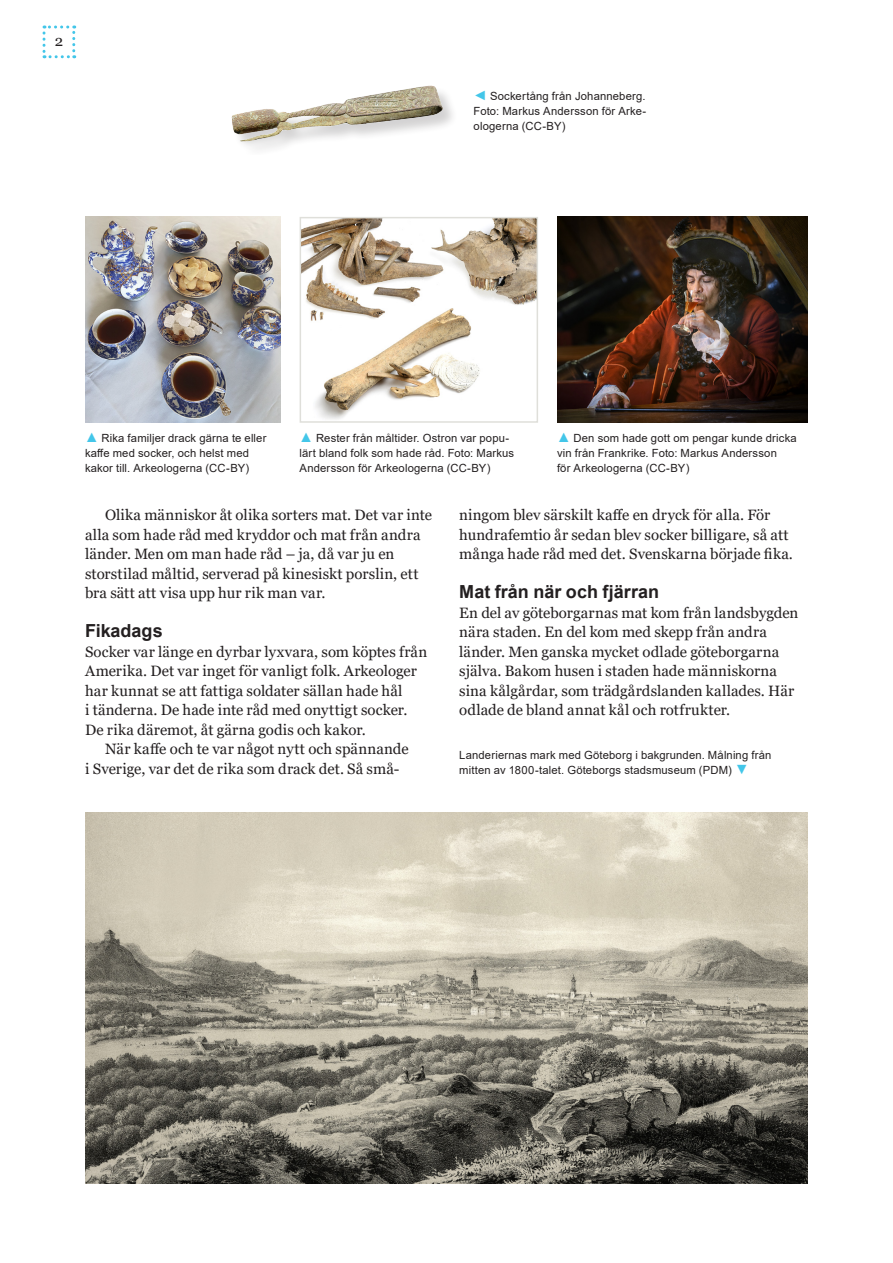
<style>
.page{position:relative;width:893px;height:1263px;background:#fff}
.page>*{position:absolute;margin:0;border:0;box-sizing:border-box;transform-origin:0 0}
.Rubrik_1{font:700 18px "Arial";color:#231f20}
.Brödtext_1_a_stycke{font:15px/19.5px "Georgia";letter-spacing:.005em;color:#231f20}
.Brödtext_1_a_indrag{font:15px/19.5px "Georgia";letter-spacing:.005em;color:#231f20}
.Figurtext{font:11.25px/15px "Arial";letter-spacing:.015em;color:#231f20}
.s1{font-size:13.5px;color:#43c6e9}
</style>
<div class="page">
<svg style="left:43px;top:26px;width:32px;height:32px"></svg>
<img style="left:85px;top:217px;width:196px;height:206px">
<img style="left:231px;top:85px;width:222px;height:65px">
<img style="left:85px;top:813px;width:723px;height:370px">
<img style="left:557px;top:217px;width:251px;height:206px">
<img style="left:303px;top:220px;width:232px;height:199px">
<div style="left:300px;top:217px;width:238px;height:206px;border:2px solid #dfdfda"></div>
<h2 class="Brödtext_1_a_stycke" style="left:55px;top:31px;width:10px">2</h2>
<p class="Figurtext" style="left:474px;top:89px;width:174px;text-align:justify"><span class="s1">◄</span> Sockertång från Johanneberg.<br>Foto: Markus Andersson för Arke&shy;ologerna (CC-BY)</p>
<p class="Figurtext" style="left:85px;top:430px;width:183px"><span class="s1">▲</span> Rika familjer drack gärna te eller kaffe med socker, och helst med kakor till. Arkeologerna (CC-BY)</p>
<p class="Figurtext" style="left:300px;top:430px;width:216px"><span class="s1">▲</span> Rester från måltider. Ostron var popu&shy;lärt bland folk som hade råd. Foto: Markus<br>Andersson för Arkeologerna (CC-BY)</p>
<p class="Figurtext" style="left:557px;top:430px;width:241px"><span class="s1">▲</span> Den som hade gott om pengar kunde dricka vin från Frankrike. Foto: Markus Andersson<br>för Arkeologerna (CC-BY)</p>
<p class="Brödtext_1_a_indrag" style="left:85px;top:506px;width:348px;text-indent:20px">Olika människor åt olika sorters mat. Det var inte alla som hade råd med kryddor och mat från andra länder. Men om man hade råd – ja, då var ju en storstilad måltid, serverad på kinesiskt porslin, ett bra sätt att visa upp hur rik man var.</p>
<p class="Rubrik_1" style="left:85px;top:618px;width:79px">Fikadags</p>
<p class="Brödtext_1_a_stycke" style="left:85px;top:642px;width:344px">Socker var länge en dyrbar lyxvara, som köptes från Amerika. Det var inget för vanligt folk. Arkeologer har kunnat se att fattiga soldater sällan hade hål<br>i tänderna. De hade inte råd med onyttigt socker.<br>De rika däremot, åt gärna godis och kakor.</p>
<p class="Brödtext_1_a_indrag" style="left:85px;top:740px;width:325px;text-indent:20px">När kaffe och te var något nytt och spännande i Sverige, var det de rika som drack det. Så små-</p>
<p class="Brödtext_1_a_indrag" style="left:459px;top:506px;width:335px">ningom blev särskilt kaffe en dryck för alla. För hundrafemtio år sedan blev socker billigare, så att många hade råd med det. Svenskarna började fika.</p>
<p class="Rubrik_1" style="left:459px;top:579px;width:201px">Mat från när och fjärran</p>
<p class="Brödtext_1_a_stycke" style="left:459px;top:603px;width:341px">En del av göteborgarnas mat kom från landsbygden nära staden. En del kom med skepp från andra länder. Men ganska mycket odlade göteborgarna själva. Bakom husen i staden hade människorna sina kålgårdar, som trädgårdslanden kallades. Här odlade de bland annat kål och rotfrukter.</p>
<p class="Figurtext" style="left:459px;top:747px;width:314px">Landeriernas mark med Göteborg i bakgrunden. Målning från mitten av 1800-talet. Göteborgs stadsmuseum (PDM) <span class="s1">▼</span></p>
</div>
